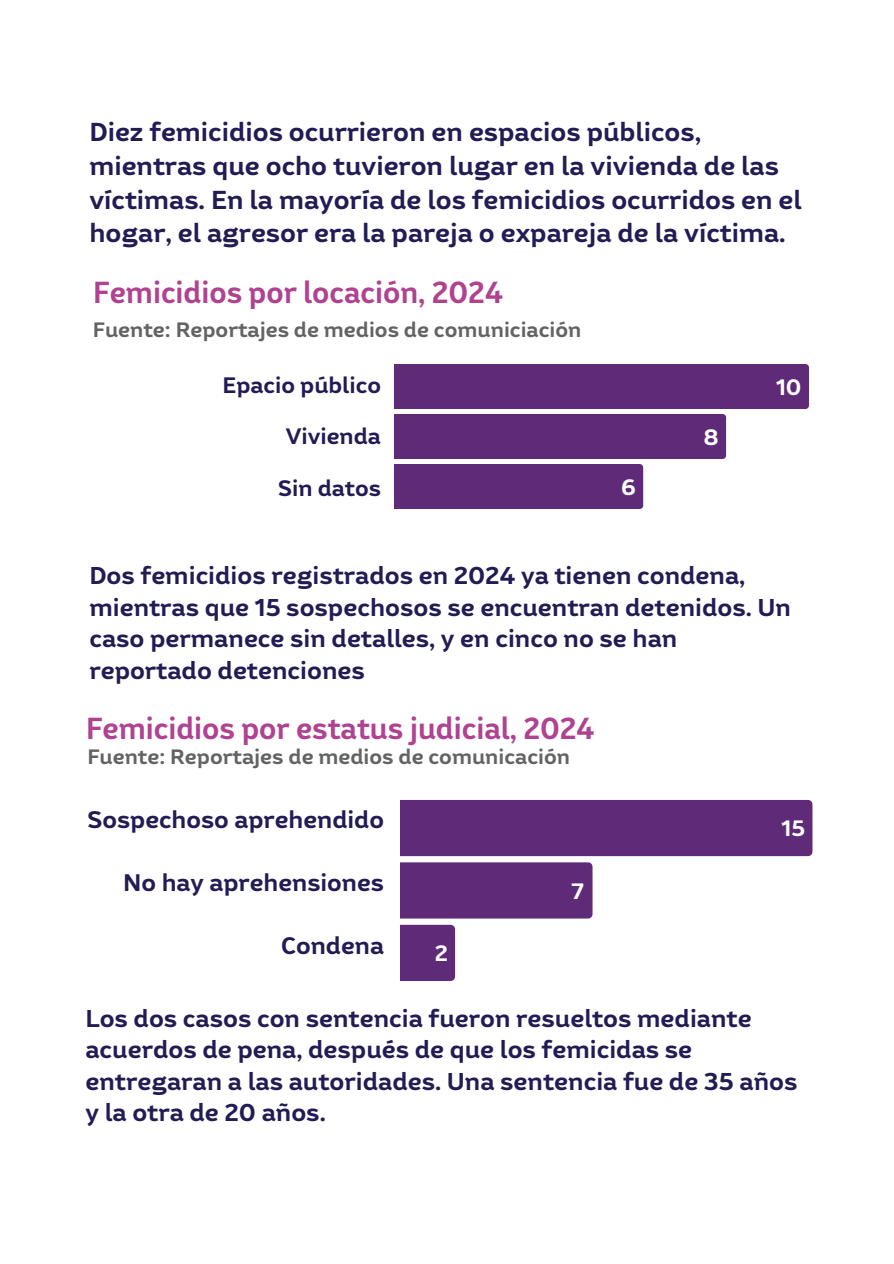
<style>
.page{position:relative;width:894px;height:1264px;background:#fff}
.page>*{position:absolute;margin:0;border:0;box-sizing:border-box;transform-origin:0 0}
.t1{font:700 28.5px "Bw Helder DEMO W2";color:#af4291}
.t2{font:700 24.3px/33.8px "Bw Helder DEMO W3";color:#221c54}
.t3{font:700 22.8px/31.5px "Bw Helder DEMO W3";color:#221c54}
.t4{font:700 22.35px "Bw Helder DEMO W3";color:#221c54}
.t5{font:700 20.85px "Bw Helder DEMO W3";color:#221c54}
.t6{font:700 20.85px "Bw Helder DEMO W3";color:#fff}
.t7{font:700 19.5px "Bw Helder DEMO W3";color:#646363}
</style>
<div class="page">
<div style="left:400px;top:800px;width:412px;height:56px;background:#5f2a78"></div>
<div style="left:400px;top:862px;width:192px;height:56px;background:#5f2a78"></div>
<div style="left:400px;top:924px;width:55px;height:56px;background:#5f2a78"></div>
<svg style="left:394px;top:364px;width:414px;height:145px"></svg>
<h2 class="t2" style="left:89px;top:115px;width:713px">Diez femicidios ocurrieron en espacios públicos, mientras que ocho tuvieron lugar en la vivienda de las víctimas. En la mayoría de los femicidios ocurridos en el hogar, el agresor era la pareja o expareja de la víctima.</h2>
<p class="t1" style="left:93px;top:274px;width:411px">Femicidios por locación, 2024</p>
<h1 class="t7" style="left:93px;top:317px;width:490px">Fuente: Reportajes de medios de comuniciación</h1>
<p class="t5" style="left:222px;top:372px;width:160px">Epacio público</p>
<h2 class="t5" style="left:285px;top:424px;width:97px">Vivienda</h2>
<h1 class="t5" style="left:278px;top:475px;width:104px">Sin datos</h1>
<p class="t6" style="left:621px;top:474px;width:16px">6</p>
<p class="t6" style="left:703px;top:424px;width:17px">8</p>
<p class="t6" style="left:775px;top:374px;width:27px">10</p>
<p class="t3" style="left:89px;top:559px;width:703px">Dos femicidios registrados en 2024 ya tienen condena, mientras que 15 sospechosos se encuentran detenidos. Un caso permanece sin detalles, y en cinco no se han reportado detenciones</p>
<p class="t1" style="left:86px;top:710px;width:509px">Femicidios por estatus judicial, 2024</p>
<p class="t7" style="left:87px;top:745px;width:484px">Fuente: Reportajes de medios de comunicación</p>
<h2 class="t4" style="left:88px;top:805px;width:298px">Sospechoso aprehendido</h2>
<h2 class="t4" style="left:123px;top:868px;width:262px">No hay aprehensiones</h2>
<h2 class="t4" style="left:281px;top:931px;width:104px">Condena</h2>
<p class="t6" style="left:434px;top:940px;width:15px">2</p>
<p class="t6" style="left:571px;top:877px;width:14px">7</p>
<p class="t6" style="left:781px;top:815px;width:25px">15</p>
<p class="t3" style="left:85px;top:1001px;width:713px">Los dos casos con sentencia fueron resueltos mediante acuerdos de pena, después de que los femicidas se entregaran a las autoridades. Una sentencia fue de 35 años y la otra de 20 años.</p>
</div>
